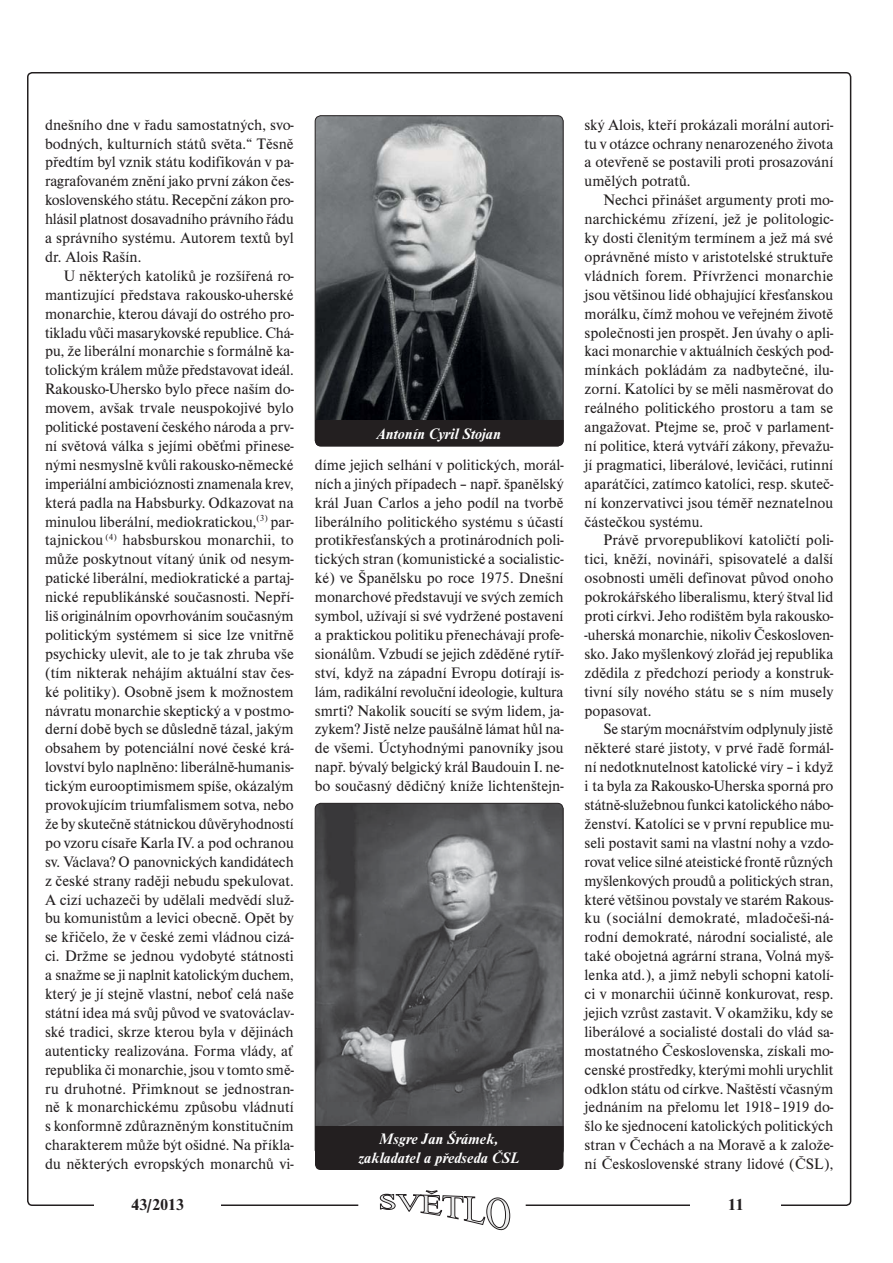
<style>
.page{position:relative;width:893px;height:1263px;background:#fff}
.page>*{position:absolute;margin:0;border:0;box-sizing:border-box;transform-origin:0 0}
.t1{font:700 16.5px "Nimbus Rom DEE";letter-spacing:-.02em;color:#231f20}
.t2{font:15.75px/18.9px "Nimbus Rom DEE";color:#231f20;text-align:justify}
.t3{font:italic 700 15.75px/18.9px "Nimbus Rom DEE";color:#fff;text-align:center}
</style>
<div class="page">
<svg style="left:379px;top:1190px;width:131px;height:41px"></svg>
<img style="left:315px;top:116px;width:248px;height:330px;border-radius:6px">
<div style="left:315px;top:115px;width:248px;height:331px;border:1px solid #231f20;border-radius:6px"></div>
<div style="left:315px;top:420px;width:248px;height:27px;background:#231f20"></div>
<img style="left:315px;top:803px;width:248px;height:323px">
<div style="left:315px;top:803px;width:248px;height:353px;border:1px solid #231f20;border-radius:6px"></div>
<div style="left:315px;top:1126px;width:248px;height:44px;background:#231f20"></div>
<p class="t2" style="left:45px;top:116px;width:250px">dnešního dne v řadu samostatných, svo&shy;bodných, kulturních států světa.“ Těsně předtím byl vznik státu kodifikován v pa&shy;ragrafovaném znění jako první zákon čes&shy;koslovenského státu. Recepční zákon pro&shy;hlásil platnost dosavadního právního řádu a správního systému. Autorem textů byl dr. Alois Rašín.</p>
<p class="t2" style="left:45px;top:267px;width:250px;text-indent:19px">U některých katolíků je rozšířená ro&shy;mantizující představa rakousko-uherské monarchie, kterou dávají do ostrého pro&shy;tikladu vůči masarykovské republice. Chá&shy;pu, že liberální monarchie s formálně ka&shy;tolickým králem může představovat ideál.<br>Rakousko-Uhersko bylo přece naším do&shy;movem, avšak trvale neuspokojivé bylo politické postavení českého národa a prv&shy;ní světová válka s jejími oběťmi přinese&shy;nými nesmyslně kvůli rakousko-německé imperiální ambicióznosti znamenala krev, která padla na Habsburky. Odkazovat na minulou liberální, mediokratickou,<sup>(3)</sup> par&shy;tajnickou <sup>(4)</sup> habsburskou monarchii, to může poskytnout vítaný únik od nesym&shy;patické liberální, mediokratické a partaj&shy;nické republikánské současnosti. Nepří&shy;liš originálním opovrhováním současným politickým systémem si sice lze vnitřně psychicky ulevit, ale to je tak zhruba vše (tím nikterak nehájím aktuální stav čes&shy;ké politiky). Osobně jsem k možnostem návratu monarchie skeptický a v postmo&shy;derní době bych se důsledně tázal, jakým obsahem by potenciální nové české krá&shy;lovství bylo naplněno: liberálně-humanis&shy;tickým eurooptimismem spíše, okázalým provokujícím triumfalismem sotva, nebo že by skutečně státnickou důvěryhodností po vzoru císaře Karla IV. a pod ochranou sv. Václava? O panovnických kandidátech z české strany raději nebudu spekulovat.<br>A cizí uchazeči by udělali medvědí služ&shy;bu komunistům a levici obecně. Opět by se křičelo, že v české zemi vládnou cizá&shy;ci. Držme se jednou vydobyté státnosti a snažme se ji naplnit katolickým duchem, který je jí stejně vlastní, neboť celá naše státní idea má svůj původ ve svatováclav&shy;ské tradici, skrze kterou byla v dějinách autenticky realizována. Forma vlády, ať republika či monarchie, jsou v tomto smě&shy;ru druhotné. Přimknout se jednostran&shy;ně k monarchickému způsobu vládnutí s konformně zdůrazněným konstitučním charakterem může být ošidné. Na příkla&shy;du některých evropských monarchů vi-</p>
<p class="t3" style="left:377px;top:425px;width:125px">Antonín Cyril Stojan</p>
<p class="t2" style="left:315px;top:456px;width:250px">díme jejich selhání v politických, morál&shy;ních a jiných případech – např. španělský král Juan Carlos a jeho podíl na tvorbě liberálního politického systému s účastí protikřesťanských a protinárodních poli&shy;tických stran (komunistické a socialistic&shy;ké) ve Španělsku po roce 1975. Dnešní monarchové představují ve svých zemích symbol, užívají si své vydržené postavení a praktickou politiku přenechávají profe&shy;sionálům. Vzbudí se jejich zděděné rytíř&shy;ství, když na západní Evropu dotírají is&shy;lám, radikální revoluční ideologie, kultura smrti? Nakolik soucítí se svým lidem, ja&shy;zykem? Jistě nelze paušálně lámat hůl na&shy;de všemi. Úctyhodnými panovníky jsou např. bývalý belgický král Baudouin I. ne&shy;bo současný dědičný kníže lichtenštejn-</p>
<p class="t3" style="left:359px;top:1131px;width:162px">Msgre Jan Šrámek, zakladatel a předseda ČSL</p>
<p class="t2" style="left:584px;top:116px;width:250px">ský Alois, kteří prokázali morální autori&shy;tu v otázce ochrany nenarozeného života a otevřeně se postavili proti prosazování umělých potratů.</p>
<p class="t2" style="left:584px;top:192px;width:250px;text-indent:19px">Nechci přinášet argumenty proti mo&shy;narchickému zřízení, jež je politologic&shy;ky dosti členitým termínem a jež má své oprávněné místo v aristotelské struktuře vládních forem. Přívrženci monarchie jsou většinou lidé obhajující křesťanskou morálku, čímž mohou ve veřejném životě společnosti jen prospět. Jen úvahy o apli&shy;kaci monarchie v aktuálních českých pod&shy;mínkách pokládám za nadbytečné, ilu&shy;zorní. Katolíci by se měli nasměrovat do reálného politického prostoru a tam se angažovat. Ptejme se, proč v parlament&shy;ní politice, která vytváří zákony, převažu&shy;jí pragmatici, liberálové, levičáci, rutinní aparátčíci, zatímco katolíci, resp. skuteč&shy;ní konzervativci jsou téměř neznatelnou částečkou systému.</p>
<p class="t2" style="left:584px;top:532px;width:250px;text-indent:19px">Právě prvorepublikoví katoličtí poli&shy;tici, kněží, novináři, spisovatelé a další osobnosti uměli definovat původ onoho pokrokářského liberalismu, který štval lid proti církvi. Jeho rodištěm byla rakousko--uherská monarchie, nikoliv Českosloven&shy;sko. Jako myšlenkový zlořád jej republika zdědila z předchozí periody a konstruk&shy;tivní síly nového státu se s ním musely popasovat.</p>
<p class="t2" style="left:584px;top:721px;width:250px;text-indent:19px">Se starým mocnářstvím odplynuly jistě některé staré jistoty, v prvé řadě formál&shy;ní nedotknutelnost katolické víry – i když i ta byla za Rakousko-Uherska sporná pro státně-služebnou funkci katolického nábo&shy;ženství. Katolíci se v první republice mu&shy;seli postavit sami na vlastní nohy a vzdo&shy;rovat velice silné ateistické frontě různých myšlenkových proudů a politických stran, které většinou povstaly ve starém Rakous&shy;ku (sociální demokraté, mladočeši-ná&shy;rodní demokraté, národní socialisté, ale také obojetná agrární strana, Volná myš&shy;lenka atd.), a jimž nebyli schopni katolí&shy;ci v monarchii účinně konkurovat, resp. jejich vzrůst zastavit. V okamžiku, kdy se liberálové a socialisté dostali do vlád sa&shy;mostatného Československa, získali mo&shy;censké prostředky, kterými mohli urychlit odklon státu od církve. Naštěstí včasným jednáním na přelomu let 1918–1919 do&shy;šlo ke sjednocení katolických politických stran v Čechách a na Moravě a k založe&shy;ní Československé strany lidové (ČSL),</p>
<p class="t1" style="left:131px;top:1198px;width:54px">43/2013</p>
<p class="t1" style="left:728px;top:1198px;width:17px">11</p>
</div>
